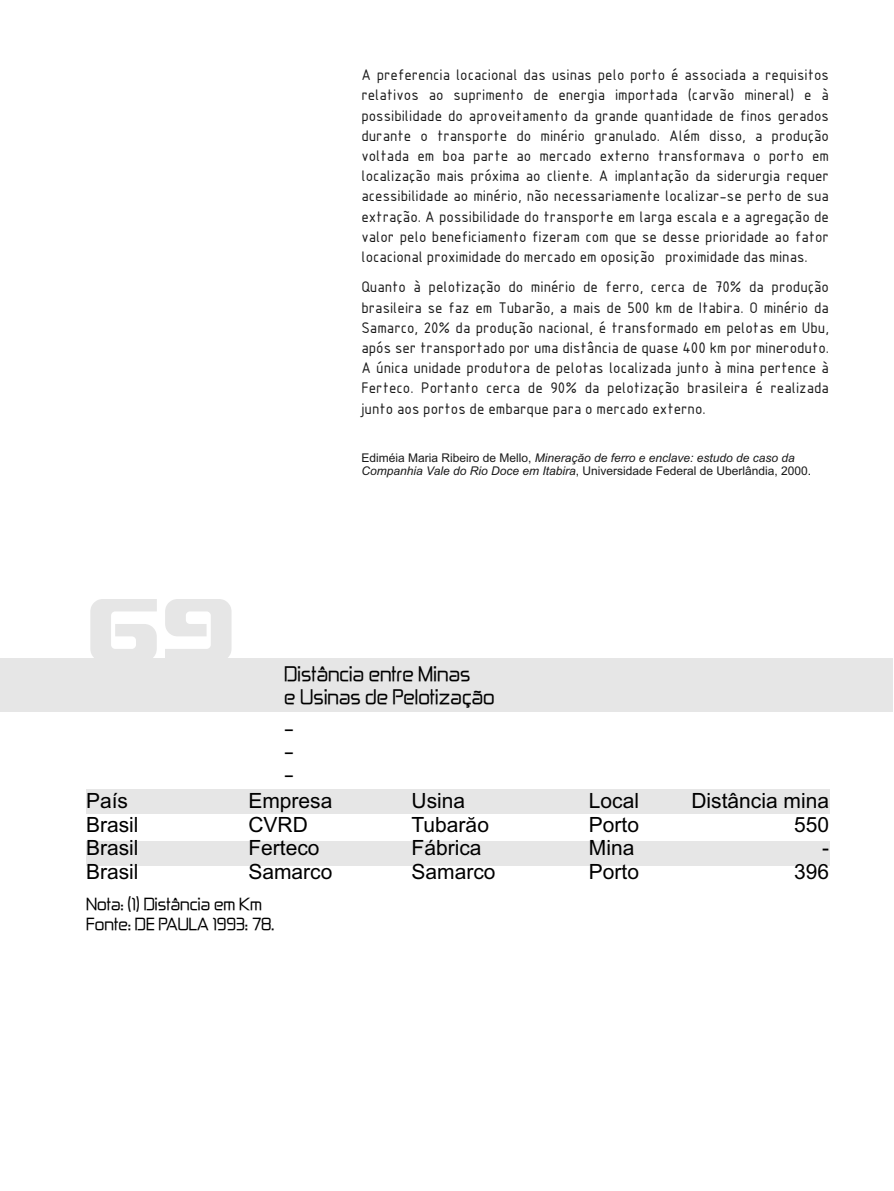
<style>
.page{position:relative;width:894px;height:1191px;background:#fff}
.page>*{position:absolute;margin:0;border:0;box-sizing:border-box;transform-origin:0 0}
.t1{font:108px "Blaster";color:#e6e6e6}
.t2{font:21px/23.4px "Arial";color:#000}
.t3{font:18px/23.4px "Zekton";color:#000}
.t4{font:16.5px/20.2px "ISOCPEUR";color:#1a1a1a;text-align:justify}
.t5{font:15px/19.5px "Zekton";color:#000}
.t6{font:italic 12px/13.4px "Arial";color:#1a1a1a}
.s1{font-style:normal}
.s2{font-style:normal;color:#000}
</style>
<div class="page">
<div style="left:0;top:658px;width:893px;height:53px;background:#e6e6e6"></div>
<div style="left:86px;top:841px;width:743px;height:25px;background:#e6e6e6"></div>
<div style="left:86px;top:789px;width:743px;height:25px;background:#e6e6e6"></div>
<h1 class="t1" style="left:86px;top:570px;width:151px">69</h1>
<p class="t4" style="left:361px;top:66px;width:469px">A preferencia locacional das usinas pelo porto é associada a requisitos relativos ao suprimento de energia importada (carvão mineral) e à possibilidade do aproveitamento da grande quantidade de finos gerados durante o transporte do minério granulado. Além disso, a produção voltada em boa parte ao mercado externo transformava o porto em localização mais próxima ao cliente. A implantação da siderurgia requer acessibilidade ao minério, não necessariamente localizar-se perto de sua extração. A possibilidade do transporte em larga escala e a agregação de valor pelo beneficiamento fizeram com que se desse prioridade ao fator locacional proximidade do mercado em oposição proximidade das minas.</p>
<p class="t4" style="left:361px;top:278px;width:469px">Quanto à pelotização do minério de ferro, cerca de 70% da produção brasileira se faz em Tubarão, a mais de 500 km de Itabira. O minério da Samarco, 20% da produção nacional, é transformado em pelotas em Ubu, após ser transportado por uma distância de quase 400 km por mineroduto.<br>A única unidade produtora de pelotas localizada junto à mina pertence à Ferteco. Portanto cerca de 90% da pelotização brasileira é realizada junto aos portos de embarque para o mercado externo.</p>
<p class="t6" style="left:361px;top:452px;width:451px"><span class="s1">Ediméia Maria Ribeiro de Mello,</span> Mineração de ferro e enclave: estudo de caso da<br>Companhia Vale do Rio Doce em Itabira<span class="s1">, Universidade Federal de Uberlândia, 2000</span><span class="s2">.</span></p>
<p class="t3" style="left:284px;top:664px;width:212px">Distância entre Minas<br>e Usinas de Pelotização _<br>_<br>_</p>
<p class="t2" style="left:86px;top:791px;width:54px">País<br>Brasil<br>Brasil<br>Brasil</p>
<p class="t2" style="left:248px;top:791px;width:86px">Empresa<br>CVRD<br>Ferteco<br>Samarco</p>
<p class="t2" style="left:412px;top:791px;width:86px">Usina<br>Tubarão<br>Fábrica<br>Samarco</p>
<p class="t2" style="left:589px;top:791px;width:52px">Local<br>Porto<br>Mina<br>Porto</p>
<p class="t2" style="left:691px;top:791px;width:139px;text-align:right">Distância mina<br>550<br>-<br>396</p>
<p class="t5" style="left:86px;top:896px;width:190px">Nota: (1) Distância em Km<br>Fonte: DE PAULA 1993: 78.</p>
</div>
